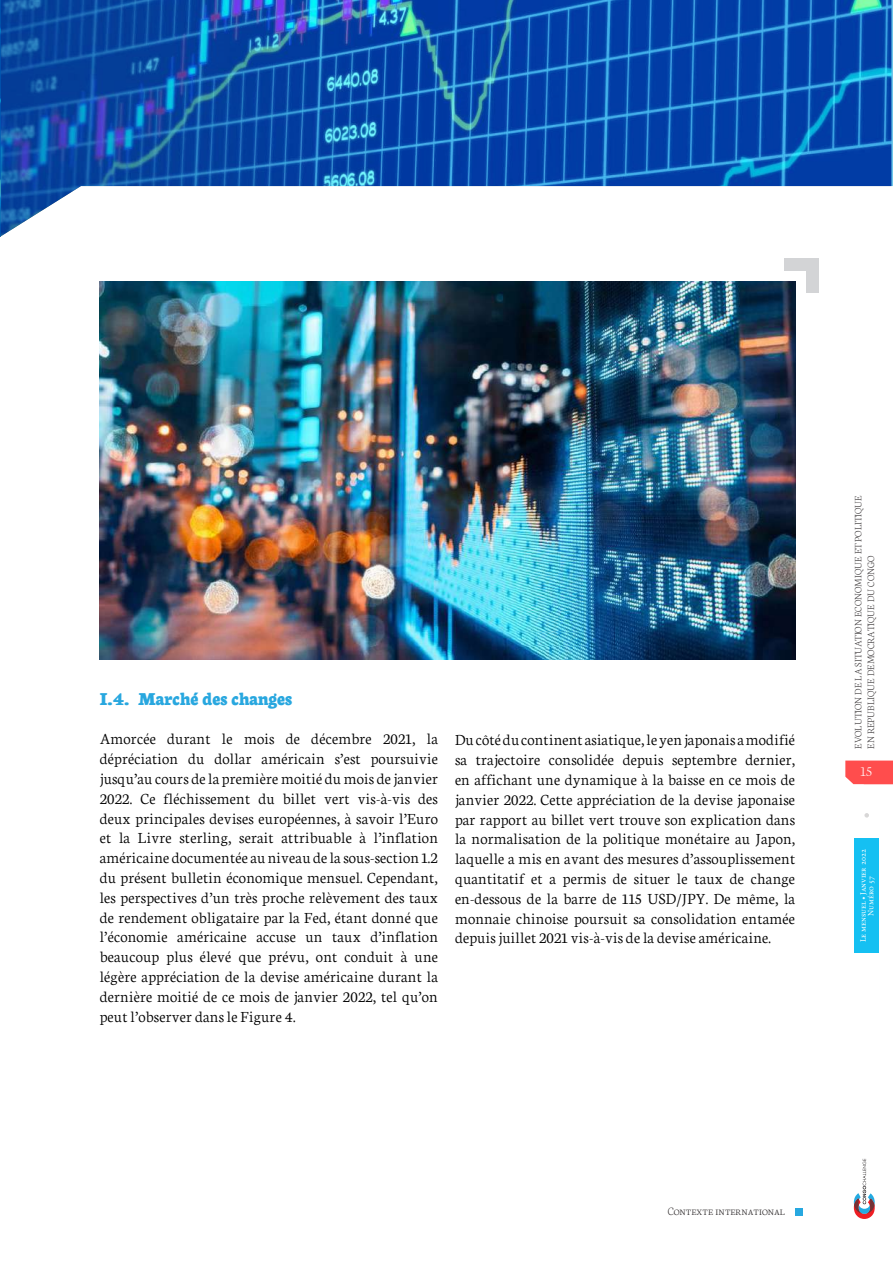
<style>
.page{position:relative;width:893px;height:1263px;background:#fff}
.page>*{position:absolute;margin:0;border:0;box-sizing:border-box;transform-origin:0 0}
.t1{font:800 19.5px "Neuton";color:#28a7df}
.t2{font:300 16.5px/19.8px "Neuton";letter-spacing:.01em;color:#000;text-align:justify}
.t3{font:200 15px "Neuton";color:#fff}
.t4{font:200 12px "Neuton";color:#231f20}
.t5{font:200 10.5px/12.6px "Neuton";color:#231f20}
.t6{font:8.25px/7.5px "Minion Pro";color:#fff;text-align:center}
.s1{font-family:"Neuton"}
</style>
<div class="page">
<img style="left:100px;top:281px;width:695px;height:379px">
<div style="left:784px;top:258px;width:34px;height:13px;background:#d3d4d6"></div>
<div style="left:806px;top:258px;width:12px;height:35px;background:#d3d4d6"></div>
<div style="left:854px;top:838px;width:25px;height:114px;background:#15c0f2"></div>
<svg style="left:845px;top:760px;width:48px;height:24px"></svg>
<svg style="left:854px;top:1159px;width:21px;height:60px"></svg>
<svg style="left:864px;top:813px;width:5px;height:5px"></svg>
<div style="left:795px;top:1208px;width:7px;height:7px;background:#27a8e0"></div>
<svg style="left:1px;top:0;width:892px;height:237px"></svg>
<svg style="left:0;top:0;width:1px;height:237px"></svg>
<p class="t1" style="left:100px;top:689px;width:194px">I.4. Marché des changes</p>
<p class="t2" style="left:100px;top:729px;width:340px">Amorcée durant le mois de décembre 2021, la dépréciation du dollar américain s’est poursuivie jusqu’au cours de la première moitié du mois de janvier 2022. Ce fléchissement du billet vert vis-à-vis des deux principales devises européennes, à savoir l’Euro et la Livre sterling, serait attribuable à l’inflation américaine documentée au niveau de la sous-section 1.2 du présent bulletin économique mensuel. Cependant, les perspectives d’un très proche relèvement des taux de rendement obligataire par la Fed, étant donné que l’économie américaine accuse un taux d’inflation beaucoup plus élevé que prévu, ont conduit à une légère appréciation de la devise américaine durant la dernière moitié de ce mois de janvier 2022, tel qu’on peut l’observer dans le Figure 4.</p>
<p class="t2" style="left:455px;top:730px;width:342px">Du côté du continent asiatique, le yen japonais a modifié sa trajectoire consolidée depuis septembre dernier, en affichant une dynamique à la baisse en ce mois de janvier 2022. Cette appréciation de la devise japonaise par rapport au billet vert trouve son explication dans la normalisation de la politique monétaire au Japon, laquelle a mis en avant des mesures d’assouplissement quantitatif et a permis de situer le taux de change en-dessous de la barre de 115 USD/JPY. De même, la monnaie chinoise poursuit sa consolidation entamée depuis juillet 2021 vis-à-vis de la devise américaine.</p>
<p class="t5" style="left:852px;top:749px;width:255px;rotate:-90deg">EVOLUTION DE LA SITUATION ECONOMIQUE ET POLITIQUE<br>EN REPUBLIQUE DEMOCRATIQUE DU CONGO</p>
<p class="t3" style="left:861px;top:764px;width:13px">15</p>
<p class="t6" style="left:859px;top:942px;width:95px;rotate:-90deg">Le mensuel <span class="s1">◊</span> Janvier 2022<br>Numéro 57</p>
<p class="t4" style="left:668px;top:1205px;width:119px">Contexte international</p>
</div>
